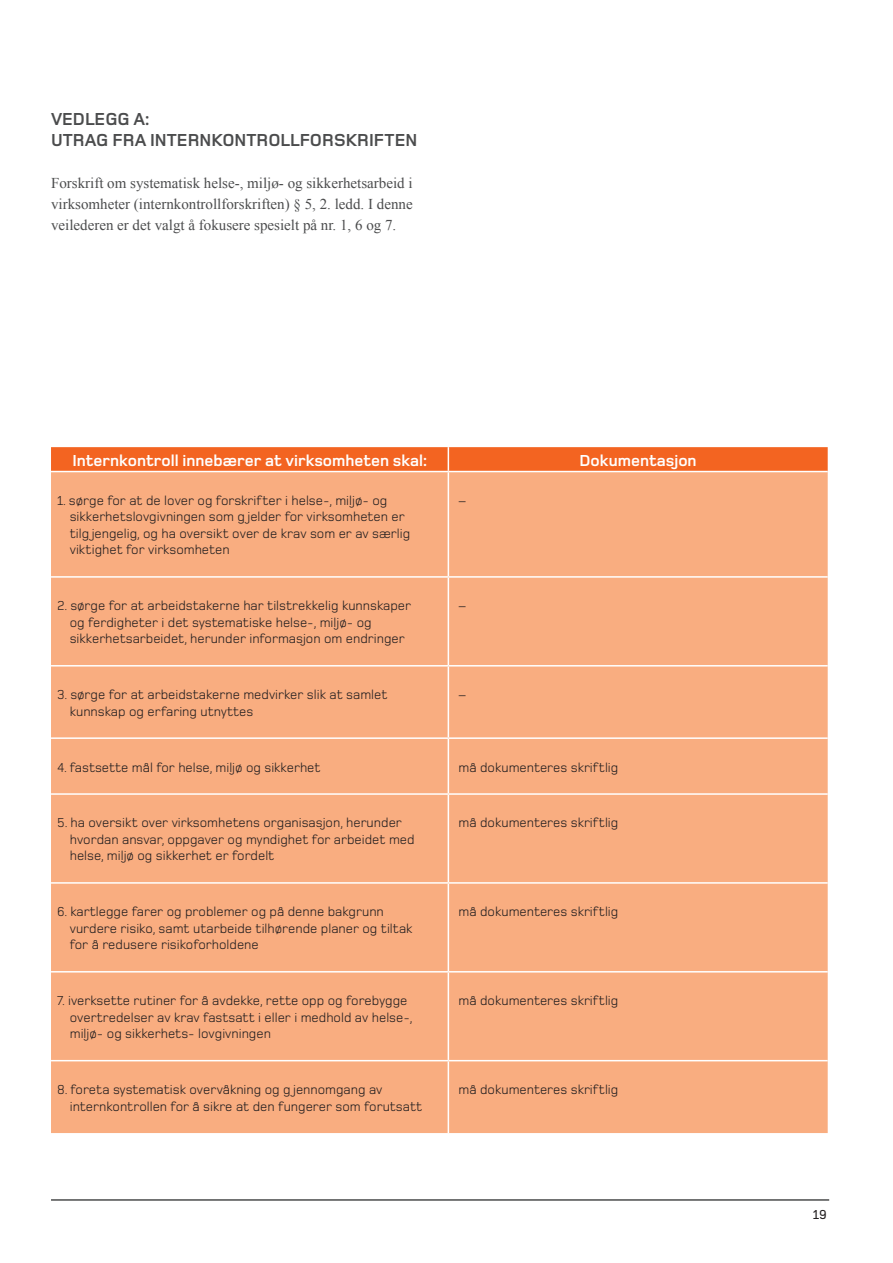
<style>
.page{position:relative;width:893px;height:1263px;background:#fff}
.page>*{position:absolute;margin:0;border:0;box-sizing:border-box;transform-origin:0 0}
.Overskrift_2{font:700 18px/21px "Foundry Monoline";color:#4b4c4d}
.Figur_s_8_heading{font:700 16.5px "Foundry Monoline";color:#fff}
.Brødtekst{font:15px/21px "Times New Roman";color:#4b4c4d;text-align:justify}
.Figur_s_10_tekst{font:13.5px/16.5px "Foundry Monoline";color:#231f20}
.t1{font:500 13.5px "Foundry Monoline";color:#231f20}
</style>
<div class="page">
<hr style="left:51px;top:1199px;width:778px;height:2px;background:#4b4c4d">
<div style="left:51px;top:472px;width:777px;height:661px;background:#f9ad80"></div>
<svg style="left:51px;top:447px;width:777px;height:24px;background:#f36624"></svg>
<hr style="left:448px;top:472px;width:1px;height:104px;background:#fff">
<hr style="left:51px;top:576px;width:397px;height:2px;background:#fff">
<hr style="left:448px;top:576px;width:380px;height:2px;background:#fff">
<hr style="left:448px;top:578px;width:1px;height:87px;background:#fff">
<hr style="left:51px;top:665px;width:397px;height:1px;background:#fff">
<hr style="left:448px;top:665px;width:380px;height:1px;background:#fff">
<hr style="left:448px;top:666px;width:1px;height:71px;background:#fff">
<hr style="left:51px;top:737px;width:397px;height:2px;background:#fff">
<hr style="left:448px;top:737px;width:380px;height:2px;background:#fff">
<hr style="left:448px;top:739px;width:1px;height:54px;background:#fff">
<hr style="left:51px;top:793px;width:397px;height:2px;background:#fff">
<hr style="left:448px;top:793px;width:380px;height:2px;background:#fff">
<hr style="left:448px;top:795px;width:1px;height:87px;background:#fff">
<hr style="left:51px;top:882px;width:397px;height:2px;background:#fff">
<hr style="left:448px;top:882px;width:380px;height:2px;background:#fff">
<hr style="left:448px;top:884px;width:1px;height:87px;background:#fff">
<hr style="left:51px;top:971px;width:397px;height:1px;background:#fff">
<hr style="left:448px;top:971px;width:380px;height:1px;background:#fff">
<hr style="left:448px;top:972px;width:1px;height:88px;background:#fff">
<hr style="left:51px;top:1060px;width:397px;height:1px;background:#fff">
<hr style="left:448px;top:1060px;width:380px;height:1px;background:#fff">
<hr style="left:448px;top:1061px;width:1px;height:72px;background:#fff">
<p class="Overskrift_2" style="left:51px;top:109px;width:368px">VEDLEGG A:<br>UTRAG FRA INTERNKONTROLLFORSKRIFTEN</p>
<p class="Brødtekst" style="left:51px;top:172px;width:363px">Forskrift om systematisk helse-, miljø- og sikkerhetsarbeid i virksomheter (internkontrollforskriften) § 5, 2. ledd. I denne veilederen er det valgt å fokusere spesielt på nr. 1, 6 og 7.</p>
<p class="Figur_s_8_heading" style="left:72px;top:451px;width:356px">Internkontroll innebærer at virksomheten skal:</p>
<p class="Figur_s_8_heading" style="left:579px;top:451px;width:119px">Dokumentasjon</p>
<p class="Figur_s_10_tekst" style="left:70px;top:492px;width:342px;text-indent:-13px">1. sørge for at de lover og forskrifter i helse-, miljø- og sikkerhetslovgivningen som g jelder for virksomheten er tilg jengelig, og ha oversikt over de krav som er av særlig viktighet for virksomheten</p>
<p class="Figur_s_10_tekst" style="left:459px;top:492px;width:9px">–</p>
<p class="Figur_s_10_tekst" style="left:70px;top:597px;width:343px;text-indent:-13px">2. sørge for at arbeidstakerne har tilstrekkelig kunnskaper og ferdigheter i det systematiske helse-, miljø- og sikkerhetsarbeidet, herunder informasjon om endringer</p>
<p class="Figur_s_10_tekst" style="left:459px;top:597px;width:9px">–</p>
<p class="Figur_s_10_tekst" style="left:70px;top:686px;width:319px;text-indent:-13px">3. sørge for at arbeidstakerne medvirker slik at samlet kunnskap og erfaring utnyttes</p>
<p class="Figur_s_10_tekst" style="left:459px;top:686px;width:9px">–</p>
<p class="Figur_s_10_tekst" style="left:57px;top:759px;width:265px">4. fastsette mål for helse, miljø og sikkerhet</p>
<p class="Figur_s_10_tekst" style="left:459px;top:759px;width:161px">må dokumenteres skriftlig</p>
<p class="Figur_s_10_tekst" style="left:70px;top:815px;width:346px;text-indent:-13px">5. ha oversikt over virksomhetens organisasjon, herunder hvordan ansvar, oppgaver og myndighet for arbeidet med helse, miljø og sikkerhet er fordelt</p>
<p class="Figur_s_10_tekst" style="left:459px;top:815px;width:161px">må dokumenteres skriftlig</p>
<p class="Figur_s_10_tekst" style="left:70px;top:903px;width:344px;text-indent:-13px">6. kartlegge farer og problemer og på denne bakgrunn vurdere risiko, samt utarbeide tilhørende planer og tiltak for å redusere risikoforholdene</p>
<p class="Figur_s_10_tekst" style="left:459px;top:903px;width:161px">må dokumenteres skriftlig</p>
<p class="Figur_s_10_tekst" style="left:70px;top:992px;width:345px;text-indent:-13px">7. iverksette rutiner for å avdekke, rette opp og forebygge overtredelser av krav fastsatt i eller i medhold av helse-, miljø- og sikkerhets- lovgivningen</p>
<p class="Figur_s_10_tekst" style="left:459px;top:992px;width:161px">må dokumenteres skriftlig</p>
<p class="Figur_s_10_tekst" style="left:70px;top:1081px;width:354px;text-indent:-13px">8. foreta systematisk overvåkning og g jennomgang av internkontrollen for å sikre at den fungerer som forutsatt</p>
<p class="Figur_s_10_tekst" style="left:459px;top:1081px;width:161px">må dokumenteres skriftlig</p>
<p class="t1" style="left:813px;top:1207px;width:15px">19</p>
</div>
